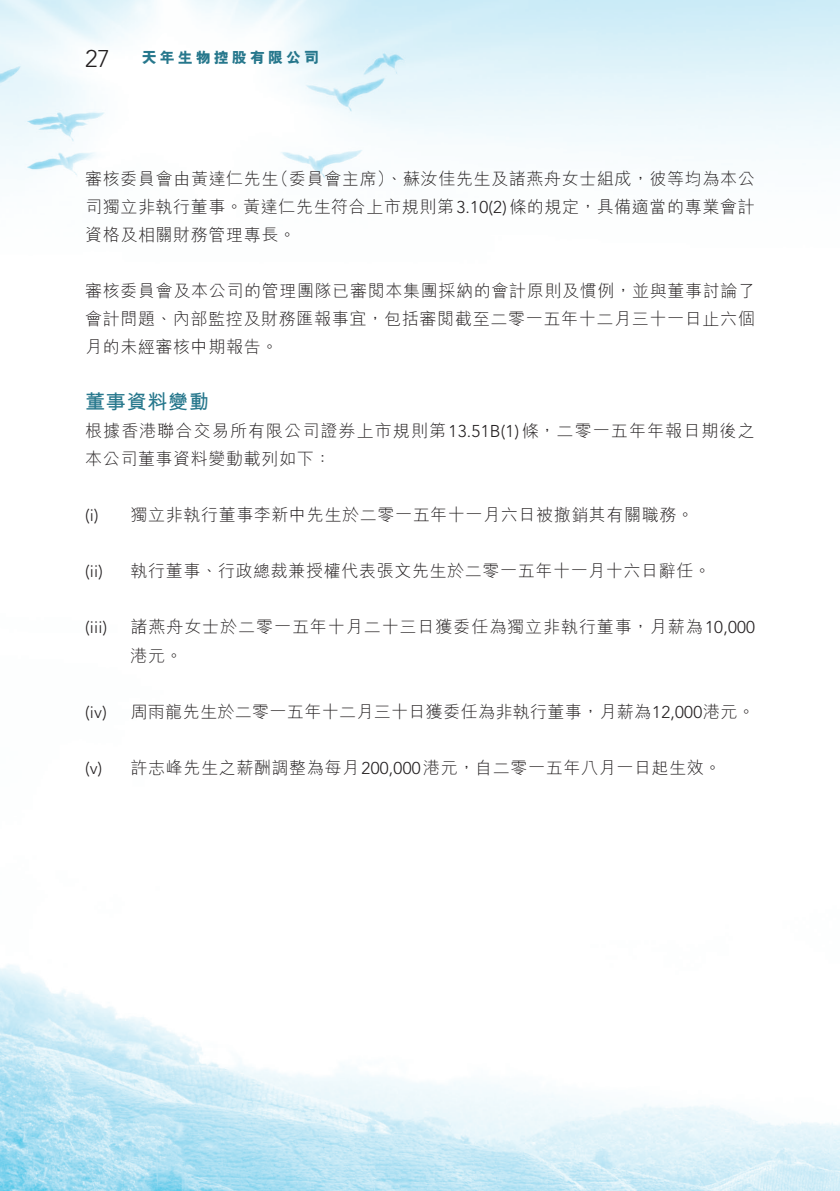
<style>
.page{position:relative;width:840px;height:1191px;background:#fff}
.page>*{position:absolute;margin:0;border:0;box-sizing:border-box;transform-origin:0 0}
.t1{font:300 24px "Avenir LT Std";color:#231f20}
._02_H2{font:700 20px "M Hei HK";letter-spacing:.04em;color:#26778c}
._00_txt{font:300 17px/28px "M Hei HK";letter-spacing:.035em;color:#231f20}
._00_txt-2{font:300 17px/28px "M Hei HK";letter-spacing:.065em;color:#231f20}
._00_txt-3{font:300 17px "M Hei HK";letter-spacing:.055em;color:#231f20}
._00_txt-4{font:300 17px "Avenir LT Std";color:#231f20}
.t2{font:800 15px "M Hei HK";letter-spacing:.2em;color:#26778c}
.s1{font-family:"Avenir LT Std"}
</style>
<div class="page">
<img style="left:0;top:0;width:839px;height:1191px">
<h1 class="t1" style="left:85px;top:45px;width:26px">27</h1>
<p class="t2" style="left:142px;top:50px;width:178px">天年生物控股有限公司</p>
<p class="_00_txt" style="left:271px;top:165px;width:484px">（委員會主席）、蘇汝佳先生及諸燕舟女士組成，彼等均為本公</p>
<p class="_00_txt" style="left:85px;top:165px;width:670px">審核委員會由黃達仁先生<br>司獨立非執行董事。黃達仁先生符合上市規則第<span class="s1">3.10 )2(</span> 條的規定，具備適當的專業會計資格及相關財務管理專長。</p>
<p class="_00_txt" style="left:85px;top:277px;width:671px;text-align:justify">審核委員會及本公司的管理團隊已審閱本集團採納的會計原則及慣例，並與董事討論了會計問題、內部監控及財務匯報事宜，包括審閱截至二零一五年十二月三十一日止六個月的未經審核中期報告。</p>
<p class="_02_H2" style="left:85px;top:387px;width:125px">董事資料變動</p>
<p class="_00_txt-2" style="left:85px;top:417px;width:670px">根據香港聯合交易所有限公司證券上市規則第<span class="s1">13.51B</span> 條<span class="s1">)1(</span> ，二零一五年年報日期後之本公司董事資料變動載列如下：</p>
<p class="_00_txt" style="left:130px;top:501px;width:564px">獨立非執行董事李新中先生於二零一五年十一月六日被撤銷其有關職務。</p>
<p class="_00_txt-4" style="left:85px;top:505px;width:15px">)i(</p>
<p class="_00_txt-4" style="left:85px;top:561px;width:19px">)i i(</p>
<p class="_00_txt" style="left:130px;top:557px;width:581px">執行董事、行政總裁兼授權代表張文先生於二零一五年十一月十六日辭任。</p>
<p class="_00_txt-4" style="left:85px;top:617px;width:24px">(iii)</p>
<p class="_00_txt-3" style="left:130px;top:618px;width:625px">諸燕舟女士於二零一五年十月二十三日獲委任為獨立非執行董事，月薪為<span class="s1">10,000</span></p>
<p class="_00_txt" style="left:130px;top:641px;width:53px">港元。</p>
<p class="_00_txt-4" style="left:85px;top:701px;width:23px">i v( )</p>
<p class="_00_txt" style="left:130px;top:697px;width:625px">周雨龍先生於二零一五年十二月三十日獲委任為非執行董事，月薪為<span class="s1">12,000</span>港元。</p>
<p class="_00_txt-4" style="left:85px;top:757px;width:19px">)v(</p>
<p class="_00_txt" style="left:130px;top:753px;width:592px">許志峰先生之薪酬調整為每月<span class="s1">200,000</span>港元，自二零一五年八月一日起生效。</p>
</div>
